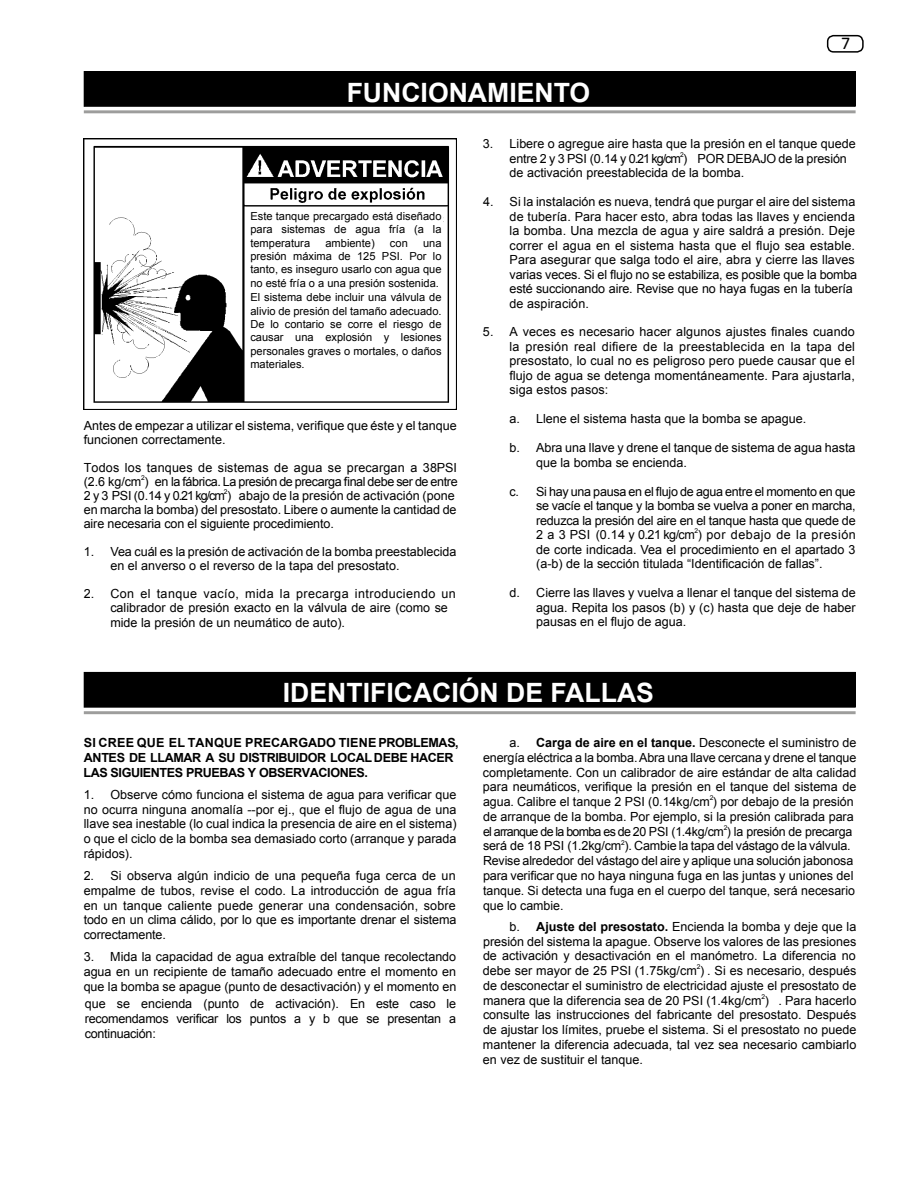
<style>
.page{position:relative;width:918px;height:1188px;background:#fff}
.page>*{position:absolute;margin:0;border:0;box-sizing:border-box;transform-origin:0 0}
.t1{font:700 26.55px "Arial";color:#fff}
.t2{font:18px "Calibri";color:#000}
.t3{font:12.6px/14.9px "Arial";color:#000}
.t4{font:700 12.6px/14.9px "Arial";letter-spacing:-.03em;color:#000}
.t5{font:11.1px/13.4px "Arial";color:#000;text-align:justify}
.t6{font:6.6px "Arial";color:#000}
.s1{font-weight:700}
</style>
<div class="page">
<div style="left:827px;top:35px;width:37px;height:18px;border:2px solid #000;border-radius:6px"></div>
<div style="left:84px;top:72px;width:771px;height:34px;background:#000"></div>
<div style="left:84px;top:71px;width:772px;height:36px;border:1px solid #000"></div>
<hr style="left:84px;top:110px;width:772px;height:3px;background:#9d9d9c">
<img style="left:84px;top:138px;width:372px;height:271px">
<div style="left:84px;top:672px;width:771px;height:35px;background:#000"></div>
<div style="left:84px;top:672px;width:772px;height:36px;border:1px solid #000"></div>
<hr style="left:84px;top:711px;width:772px;height:3px;background:#9d9d9c">
<div style="left:246px;top:211px;width:197px;height:187px;background:#fff"></div>
<h1 class="t1" style="left:347px;top:74px;width:245px">FUNCIONAMIENTO</h1>
<h2 class="t2" style="left:841px;top:32px;width:11px">7</h2>
<p class="t5" style="left:250px;top:210px;width:193px">Este tanque precargado está diseñado para sistemas de agua fría (a la temperatura</p>
<p class="t5" style="left:325px;top:236px;width:51px">ambiente)</p>
<p class="t5" style="left:390px;top:236px;width:19px">con</p>
<p class="t5" style="left:250px;top:236px;width:193px;text-indent:173px">una presión máxima de 125 PSI. Por lo tanto, es inseguro usarlo con agua que no esté fría o a una presión sostenida.</p>
<p class="t5" style="left:250px;top:291px;width:193px">El sistema debe incluir una válvula de alivio de presión del tamaño adecuado.<br>De lo contario se corre el riesgo de causar una explosión y lesiones personales graves o mortales, o daños materiales.</p>
<p class="t3" style="left:84px;top:419px;width:374px;line-height:14.1px">Antes de empezar a utilizar el sistema, verifique que éste y el tanque funcionen correctamente.</p>
<p class="t3" style="left:84px;top:461px;width:375px;line-height:14.1px">Todos los tanques de sistemas de agua se precargan a 38PSI (2.6 kg/cm ) en la fábrica. La presión de precarga final debe ser de entre</p>
<p class="t6" style="left:141px;top:474px;width:5px">2</p>
<p class="t3" style="left:84px;top:488px;width:373px">2 y 3 PSI (0.14 y 0.21 kg/cm ) abajo de la presión de activación (pone</p>
<p class="t6" style="left:224px;top:488px;width:5px">2</p>
<p class="t3" style="left:84px;top:503px;width:374px;line-height:14.1px">en marcha la bomba) del presostato. Libere o aumente la cantidad de aire necesaria con el siguiente procedimiento.</p>
<p class="t3" style="left:110px;top:545px;width:348px;line-height:14.1px;text-indent:-27px">1. Vea cuál es la presión de activación de la bomba preestablecida en el anverso o el reverso de la tapa del presostato.</p>
<p class="t3" style="left:110px;top:587px;width:347px;line-height:14.1px;text-indent:-27px">2. Con el tanque vacío, mida la precarga introduciendo un calibrador de presión exacto en la válvula de aire (como se mide la presión de un neumático de auto).</p>
<p class="t3" style="left:510px;top:137px;width:348px;text-indent:-27px">3. Libere o agregue aire hasta que la presión en el tanque quede entre 2 y 3 PSI (0.14 y 0.21 kg/cm ) POR DEBAJO de la presión</p>
<p class="t6" style="left:680px;top:150px;width:5px">2</p>
<p class="t3" style="left:510px;top:165px;width:236px">de activación preestablecida de la bomba.</p>
<p class="t3" style="left:510px;top:195px;width:349px;text-indent:-27px">4. Si la instalación es nueva, tendrá que purgar el aire del sistema de tubería. Para hacer esto, abra todas las llaves y encienda la bomba. Una mezcla de agua y aire saldrá a presión. Deje correr el agua en el sistema hasta que el flujo sea estable.<br>Para asegurar que salga todo el aire, abra y cierre las llaves varias veces. Si el flujo no se estabiliza, es posible que la bomba esté succionando aire. Revise que no haya fugas en la tubería de aspiración.</p>
<p class="t3" style="left:509px;top:325px;width:347px;text-align:justify;text-indent:-27px">5. A veces es necesario hacer algunos ajustes finales cuando la presión real difiere de la preestablecida en la tapa del presostato, lo cual no es peligroso pero puede causar que el flujo de agua se detenga momentáneamente. Para ajustarla, siga estos pasos:</p>
<p class="t3" style="left:509px;top:412px;width:298px">a. Llene el sistema hasta que la bomba se apague.</p>
<p class="t3" style="left:536px;top:441px;width:321px;text-indent:-27px">b. Abra una llave y drene el tanque de sistema de agua hasta que la bomba se encienda.</p>
<p class="t3" style="left:536px;top:484px;width:321px;text-align:justify;text-indent:-27px">c. Si hay una pausa en el flujo de agua entre el momento en que se vacíe el tanque y la bomba se vuelva a poner en marcha, reduzca la presión del aire en el tanque hasta que quede de 2 a 3 PSI (0.14 y 0.21 kg/cm ) por debajo de la presión</p>
<p class="t6" style="left:694px;top:527px;width:5px">2</p>
<p class="t3" style="left:536px;top:542px;width:321px">de corte indicada. Vea el procedimiento en el apartado 3 (a-b) de la sección titulada “Identificación de fallas”.</p>
<p class="t3" style="left:536px;top:586px;width:321px;text-align:justify;text-indent:-27px">d. Cierre las llaves y vuelva a llenar el tanque del sistema de agua. Repita los pasos (b) y (c) hasta que deje de haber pausas en el flujo de agua.</p>
<h1 class="t1" style="left:283px;top:675px;width:373px">IDENTIFICACIÓN DE FALLAS</h1>
<p class="t4" style="left:83px;top:736px;width:377px">SI CREE QUE EL TANQUE PRECARGADO TIENEPROBLEMAS,<br>ANTES DE LLAMAR A SU DISTRIBUIDOR LOCAL DEBE HACER<br>LAS SIGUIENTES PRUEBAS Y OBSERVACIONES.</p>
<p class="t3" style="left:84px;top:787px;width:374px;text-align:justify">1. Observe cómo funciona el sistema de agua para verificar que no ocurra ninguna anomalía --por ej., que el flujo de agua de una llave sea inestable (lo cual indica la presencia de aire en el sistema) o que el ciclo de la bomba sea demasiado corto (arranque y parada rápidos).</p>
<p class="t3" style="left:84px;top:868px;width:374px;text-align:justify">2. Si observa algún indicio de una pequeña fuga cerca de un empalme de tubos, revise el codo. La introducción de agua fría en un tanque caliente puede generar una condensación, sobre todo en un clima cálido, por lo que es importante drenar el sistema correctamente.</p>
<p class="t3" style="left:84px;top:950px;width:374px;text-align:justify">3. Mida la capacidad de agua extraíble del tanque recolectando agua en un recipiente de tamaño adecuado entre el momento en que la bomba se apague (punto de desactivación) y el momento en</p>
<p class="t3" style="left:483px;top:735px;width:375px;text-align:justify;text-indent:27px">a. <span class="s1">Carga de aire en el tanque.</span> Desconecte el suministro de energía eléctrica a la bomba.Abra una llave cercana y drene el tanque completamente. Con un calibrador de aire estándar de alta calidad para neumáticos, verifique la presión en el tanque del sistema de agua. Calibre el tanque 2 PSI (0.14kg/cm ) por debajo de la presión</p>
<p class="t6" style="left:710px;top:794px;width:5px">2</p>
<p class="t3" style="left:483px;top:809px;width:372px">de arranque de la bomba. Por ejemplo, si la presión calibrada para el arranque de la bomba es de 20 PSI (1.4kg/cm ) la presión de precarga</p>
<p class="t6" style="left:724px;top:823px;width:5px">2</p>
<p class="t3" style="left:483px;top:839px;width:369px">será de 18 PSI (1.2kg/cm ). Cambie la tapa del vástago de la válvula.</p>
<p class="t6" style="left:621px;top:838px;width:5px">2</p>
<p class="t3" style="left:483px;top:854px;width:373px">Revise alrededor del vástago del aire y aplique una solución jabonosa para verificar que no haya ninguna fuga en las juntas y uniones del tanque. Si detecta una fuga en el cuerpo del tanque, será necesario que lo cambie.</p>
<p class="t3" style="left:483px;top:919px;width:375px;text-align:justify;text-indent:27px">b. <span class="s1">Ajuste del presostato.</span> Encienda la bomba y deje que la presión del sistema la apague. Observe los valores de las presiones de activación y desactivación en el manómetro. La diferencia no debe ser mayor de 25 PSI (1.75kg/cm ) . Si es necesario, después</p>
<p class="t6" style="left:697px;top:963px;width:5px">2</p>
<p class="t3" style="left:483px;top:978px;width:375px">de desconectar el suministro de electricidad ajuste el presostato de manera que la diferencia sea de 20 PSI (1.4kg/cm ) . Para hacerlo</p>
<p class="t6" style="left:762px;top:992px;width:5px">2</p>
<p class="t3" style="left:483px;top:1008px;width:375px;text-align:justify">consulte las instrucciones del fabricante del presostato. Después de ajustar los límites, pruebe el sistema. Si el presostato no puede mantener la diferencia adecuada, tal vez sea necesario cambiarlo en vez de sustituir el tanque.</p>
<p class="t3" style="left:85px;top:996px;width:373px;text-align:justify">que se encienda (punto de activación). En este caso le recomendamos verificar los puntos a y b que se presentan a continuación:</p>
</div>
